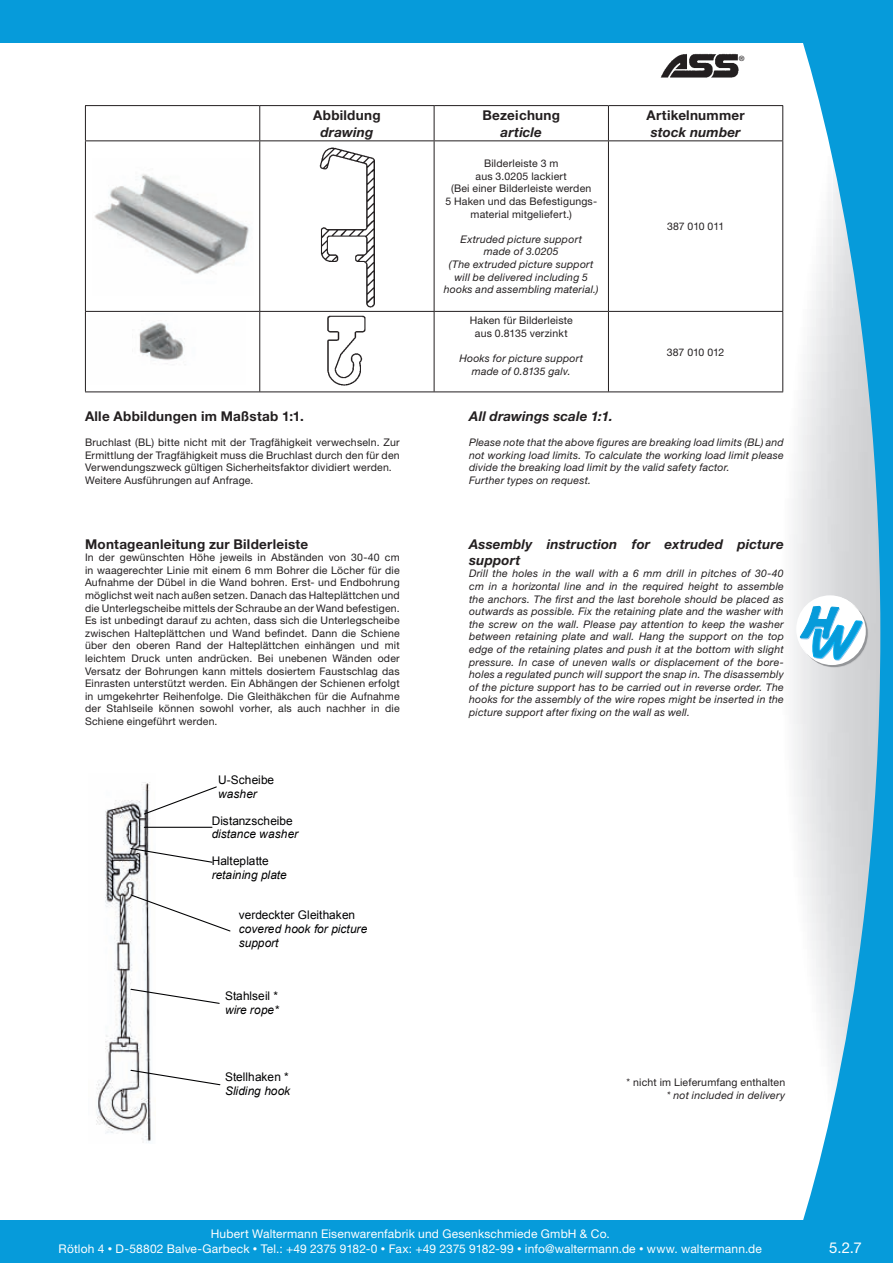
<style>
.page{position:relative;width:893px;height:1263px;background:#fff}
.page>*{position:absolute;margin:0;border:0;box-sizing:border-box;transform-origin:0 0}
.t1{font:15px "Helvetica Neue";color:#fff}
.t2{font:700 13.5px "Helvetica Neue";letter-spacing:.02em;color:#231f20}
.t3{font:italic 700 13.5px/16.2px "Helvetica Neue";letter-spacing:.01em;color:#231f20}
.t4{font:12px/14.4px "Helvetica Neue";letter-spacing:.015em;color:#fff;text-align:center}
.t5{font:11.85px/13.6px "Arial Italic MS";letter-spacing:-.005em;color:#000002}
.t6{font:11.85px "Arial MS";color:#000002}
.t7{font:10.5px/12.6px "Helvetica Neue";letter-spacing:.02em;color:#231f20;text-align:center}
.t8{font:italic 10.5px/12.6px "Helvetica Neue";letter-spacing:.02em;color:#231f20;text-align:center}
.t9{font:10.5px "Helvetica Neue";letter-spacing:-.01em;color:#231f20}
.t10{font:500 7.2px "Helvetica Neue";color:#231f20}
.s1{font-size:9px}
</style>
<div class="page">
<img style="left:781px;top:105px;width:3px;height:288px">
<svg style="left:793px;top:43px;width:100px;height:1220px"></svg>
<div style="left:0;top:0;width:893px;height:43px;background:#069bda"></div>
<div style="left:0;top:1220px;width:821px;height:43px;background:#069bda"></div>
<svg style="left:796px;top:595px;width:68px;height:68px"></svg>
<svg style="left:800px;top:599px;width:68px;height:68px"></svg>
<div style="left:798px;top:597px;width:68px;height:68px;background:#fff;border-radius:50%"></div>
<svg style="left:800px;top:606px;width:63px;height:54px"></svg>
<img style="left:660px;top:53px;width:79px;height:25px">
<hr style="left:85px;top:105px;width:175px;height:1px;background:#231f20">
<hr style="left:85px;top:106px;width:1px;height:34px;background:#231f20">
<hr style="left:260px;top:105px;width:174px;height:1px;background:#231f20">
<hr style="left:259px;top:106px;width:1px;height:34px;background:#231f20">
<hr style="left:434px;top:105px;width:174px;height:1px;background:#231f20">
<hr style="left:434px;top:106px;width:1px;height:34px;background:#231f20">
<hr style="left:608px;top:105px;width:175px;height:1px;background:#231f20">
<hr style="left:608px;top:106px;width:1px;height:34px;background:#231f20">
<hr style="left:782px;top:106px;width:1px;height:34px;background:#231f20">
<hr style="left:85px;top:140px;width:175px;height:1px;background:#231f20">
<hr style="left:85px;top:141px;width:1px;height:170px;background:#231f20">
<hr style="left:260px;top:140px;width:174px;height:1px;background:#231f20">
<hr style="left:259px;top:141px;width:1px;height:170px;background:#231f20">
<hr style="left:434px;top:140px;width:174px;height:1px;background:#231f20">
<hr style="left:434px;top:141px;width:1px;height:170px;background:#231f20">
<hr style="left:608px;top:140px;width:175px;height:1px;background:#231f20">
<hr style="left:608px;top:141px;width:1px;height:170px;background:#231f20">
<hr style="left:782px;top:141px;width:1px;height:170px;background:#231f20">
<hr style="left:85px;top:311px;width:175px;height:1px;background:#231f20">
<hr style="left:85px;top:312px;width:1px;height:79px;background:#231f20">
<hr style="left:260px;top:311px;width:174px;height:1px;background:#231f20">
<hr style="left:259px;top:312px;width:1px;height:79px;background:#231f20">
<hr style="left:434px;top:311px;width:174px;height:1px;background:#231f20">
<hr style="left:434px;top:312px;width:1px;height:79px;background:#231f20">
<hr style="left:608px;top:311px;width:175px;height:1px;background:#231f20">
<hr style="left:608px;top:312px;width:1px;height:79px;background:#231f20">
<hr style="left:782px;top:312px;width:1px;height:79px;background:#231f20">
<hr style="left:85px;top:391px;width:698px;height:1px;background:#231f20">
<img style="left:319px;top:147px;width:55px;height:160px">
<img style="left:327px;top:316px;width:39px;height:70px">
<img style="left:94px;top:174px;width:156px;height:100px">
<img style="left:139px;top:320px;width:46px;height:44px">
<img style="left:96px;top:782px;width:59px;height:361px">
<svg style="left:143px;top:785px;width:74px;height:30px"></svg>
<svg style="left:130px;top:893px;width:101px;height:39px"></svg>
<svg style="left:130px;top:988px;width:90px;height:16px"></svg>
<svg style="left:130px;top:1069px;width:91px;height:17px"></svg>
<hr style="left:144px;top:827px;width:68px;height:1px;background:#000002">
<svg style="left:130px;top:847px;width:83px;height:16px"></svg>
<p class="t2" style="left:313px;top:111px;width:69px">Abbildung</p>
<p class="t3" style="left:320px;top:125px;width:54px">drawing</p>
<p class="t2" style="left:85px;top:411px;width:220px">Alle Abbildungen im Maßstab 1:1.</p>
<p class="t7" style="left:85px;top:437px;width:316px;text-align:left">Bruchlast (BL) bitte nicht mit der Tragfähigkeit verwechseln. Zur Ermittlung der Tragfähigkeit muss die Bruchlast durch den für den Verwendungszweck gültigen Sicherheitsfaktor dividiert werden.<br>Weitere Ausführungen auf Anfrage.</p>
<p class="t2" style="left:85px;top:539px;width:225px">Montageanleitung zur Bilderleiste</p>
<p class="t7" style="left:85px;top:552px;width:316px;text-align:justify">In der gewünschten Höhe jeweils in Abstän den von 30-40 cm in waagerechter Linie mit einem 6 mm Bohrer die Löcher für die Auf nahme der Dübel in die Wand bohren. Erst- und Endbohrung möglichst weit nach außen setzen. Danach das Halteplättchen und die Unterlegscheibe mit tels der Schraube an der Wand befestigen.<br>Es ist unbe dingt darauf zu achten, dass sich die Unterlegscheibe zwi schen Halteplättchen und Wand befindet. Dann die Schiene über den oberen Rand der Halteplättchen ein hängen und mit leichtem Druck unten andrücken. Bei unebenen Wän den oder Versatz der Bohrungen kann mittels dosiertem Faustschlag das Einrasten unter stützt werden. Ein Abhängen der Schienen erfolgt in umgekehr ter Reihenfolge. Die Gleithäkchen für die Aufnahme der Stahlseile können sowohl vorher, als auch nachher in die Schiene eingeführt wer den.</p>
<p class="t6" style="left:218px;top:773px;width:57px">U-Scheibe</p>
<p class="t5" style="left:218px;top:787px;width:40px">washer</p>
<p class="t6" style="left:212px;top:814px;width:83px">Distanzscheibe</p>
<p class="t5" style="left:212px;top:827px;width:88px">distance washer</p>
<p class="t6" style="left:212px;top:854px;width:58px">Halteplatte</p>
<p class="t5" style="left:212px;top:868px;width:76px">retaining plate</p>
<p class="t6" style="left:239px;top:908px;width:118px">verdeckter Gleithaken</p>
<p class="t5" style="left:239px;top:922px;width:130px">covered hook for picture support</p>
<p class="t6" style="left:225px;top:989px;width:54px">Stahlseil *</p>
<p class="t5" style="left:225px;top:1003px;width:55px">wire rope*</p>
<p class="t6" style="left:225px;top:1070px;width:65px">Stellhaken *</p>
<p class="t5" style="left:225px;top:1084px;width:66px">Sliding hook</p>
<p class="t2" style="left:482px;top:111px;width:79px">Bezeichung</p>
<p class="t3" style="left:501px;top:125px;width:43px">article</p>
<p class="t7" style="left:445px;top:158px;width:153px">Bilderleiste 3 m<br>aus 3.0205 lackiert<br>(Bei einer Bilderleiste werden<br>5 Haken und das Befestigungs&shy;material mitgeliefert.)</p>
<p class="t8" style="left:444px;top:234px;width:156px">Extruded picture support<br>made of 3.0205<br>(The extruded picture support will be delivered including 5 hooks and assembling material.)</p>
<p class="t7" style="left:470px;top:315px;width:105px">Haken für Bilderleiste aus 0.8135 verzinkt</p>
<p class="t8" style="left:459px;top:353px;width:125px">Hooks for picture support made of 0.8135 galv.</p>
<p class="t10" style="left:739px;top:55px;width:7px">®</p>
<p class="t2" style="left:646px;top:111px;width:100px">Artikelnummer</p>
<p class="t3" style="left:651px;top:125px;width:91px">stock number</p>
<p class="t9" style="left:667px;top:223px;width:59px">387 010 011</p>
<p class="t9" style="left:667px;top:348px;width:59px">387 010 012</p>
<p class="t3" style="left:469px;top:409px;width:145px">All drawings scale 1:1.</p>
<p class="t8" style="left:469px;top:437px;width:316px;text-align:left">Please note that the above figures are breaking load limits (BL) and not working load limits. To calculate the working load limit please divide the breaking load limit by the valid safety factor.<br>Further types on request.</p>
<p class="t3" style="left:469px;top:537px;width:316px">Assembly instruction for extruded picture support</p>
<p class="t8" style="left:469px;top:568px;width:316px;text-align:justify">Drill the holes in the wall with a 6 mm drill in pitches of 30-40 cm in a horizontal line and in the required height to assemble the anchors. The first and the last borehole should be placed as outwards as possible. Fix the retain ing plate and the washer with the screw on the wall. Please pay attention to keep the washer between retaining plate and wall. Hang the support on the top edge of the retaining plates and push it at the bottom with slight pres sure. In case of uneven walls or displacement of the bore&shy;holes a regulated punch will support the snap in. The disassembly of the picture support has to be carried out in reverse order. The hooks for the assembly of the wire ropes might be inserted in the picture support after fixing on the wall as well.</p>
<p class="t7" style="left:626px;top:1077px;width:160px">* nicht im Lieferumfang enthalten</p>
<p class="t8" style="left:667px;top:1090px;width:120px">* not included in delivery</p>
<p class="t4" style="left:59px;top:1228px;width:705px">Hubert Waltermann Eisenwarenfabrik und Gesenkschmiede GmbH &amp; Co.<br>Rötloh 4 <span class="s1">•</span> D-58802 Balve-Garbeck <span class="s1">•</span> Tel.: +49 2375 9182-0 <span class="s1">•</span> Fax: +49 2375 9182-99 <span class="s1">•</span> info@waltermann.de <span class="s1">•</span> www. waltermann.de</p>
<h1 class="t1" style="left:829px;top:1242px;width:34px">5.2.7</h1>
</div>
